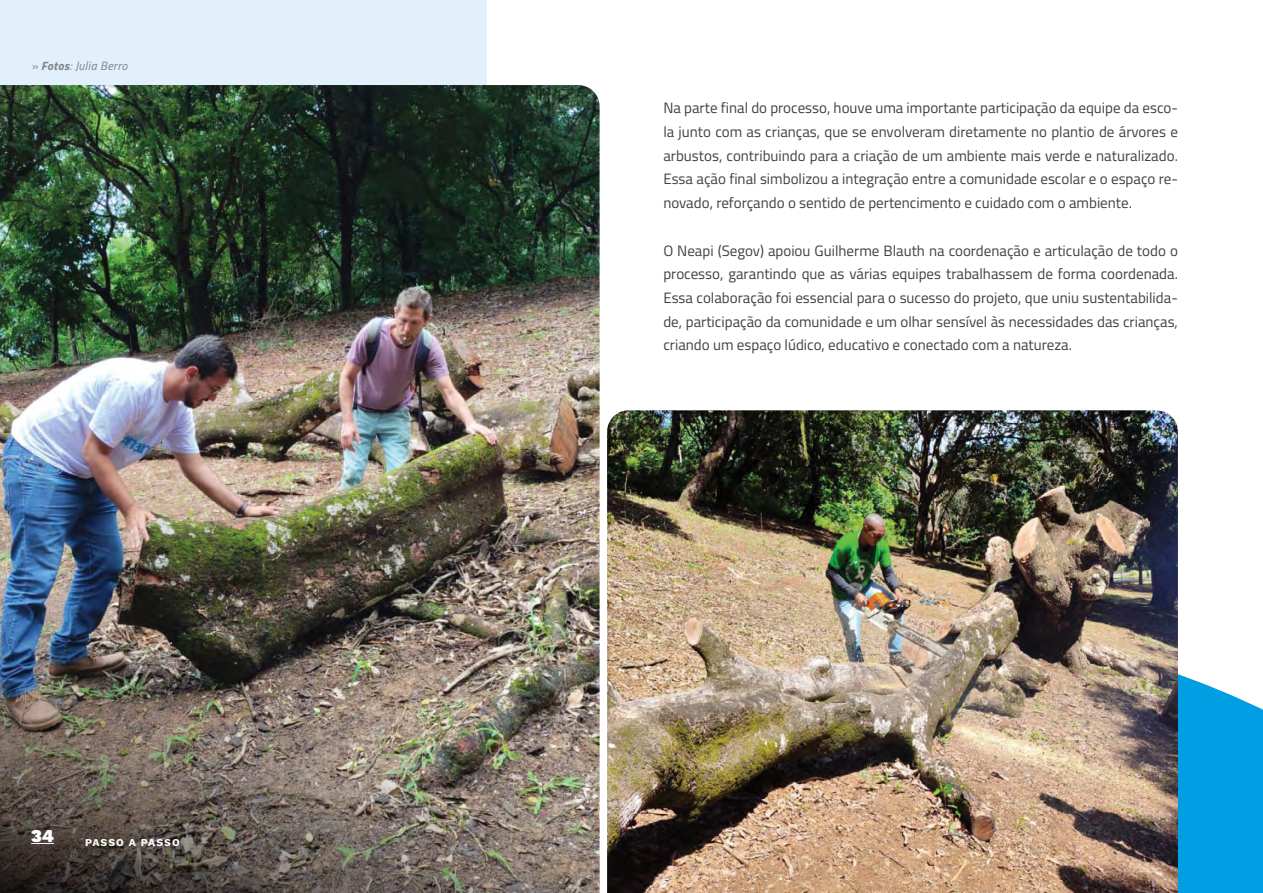
<style>
.page{position:relative;width:1263px;height:893px;background:#fff}
.page>*{position:absolute;margin:0;border:0;box-sizing:border-box;transform-origin:0 0}
.t1{font:900 18px "Work Sans";color:#fff}
.t2{font:15px/23.7px "Titillium";color:#414042;text-align:justify}
.t3{font:italic 12px "Titillium";letter-spacing:.03em;color:#808285}
.t4{font:700 10.5px "Work Sans";letter-spacing:.1em;color:#fff}
.s1{font-style:normal}
.s2{font-weight:700}
</style>
<div class="page">
<div style="left:0;top:0;width:487px;height:893px;background:#e1f0fb"></div>
<svg style="left:1178px;top:674px;width:85px;height:219px;background:#13a5e4"></svg>
<img style="left:0;top:85px;width:600px;height:347px">
<img style="left:0;top:432px;width:600px;height:461px">
<img style="left:607px;top:410px;width:571px;height:483px">
<svg style="left:31px;top:843px;width:23px;height:1px"></svg>
<p class="t3" style="left:32px;top:57px;width:97px"><span class="s1">»</span> <span class="s2">Fotos</span>: Julia Berro</p>
<p class="t1" style="left:31px;top:825px;width:24px">34</p>
<p class="t4" style="left:85px;top:837px;width:96px">PASSO A PASSO</p>
<p class="t2" style="left:663px;top:95px;width:516px">Na parte final do processo, houve uma importante participação da equipe da esco&shy;la junto com as crianças, que se envolveram diretamente no plantio de árvores e arbustos, contribuindo para a criação de um ambiente mais verde e naturalizado.<br>Essa ação final simbolizou a integração entre a comunidade escolar e o espaço re&shy;novado, reforçando o sentido de pertencimento e cuidado com o ambiente.</p>
<p class="t2" style="left:663px;top:238px;width:516px">O Neapi (Segov) apoiou Guilherme Blauth na coordenação e articulação de todo o processo, garantindo que as várias equipes trabalhassem de forma coordenada.<br>Essa colaboração foi essencial para o sucesso do projeto, que uniu sustentabilida&shy;de, participação da comunidade e um olhar sensível às necessidades das crianças, criando um espaço lúdico, educativo e conectado com a natureza.</p>
</div>
